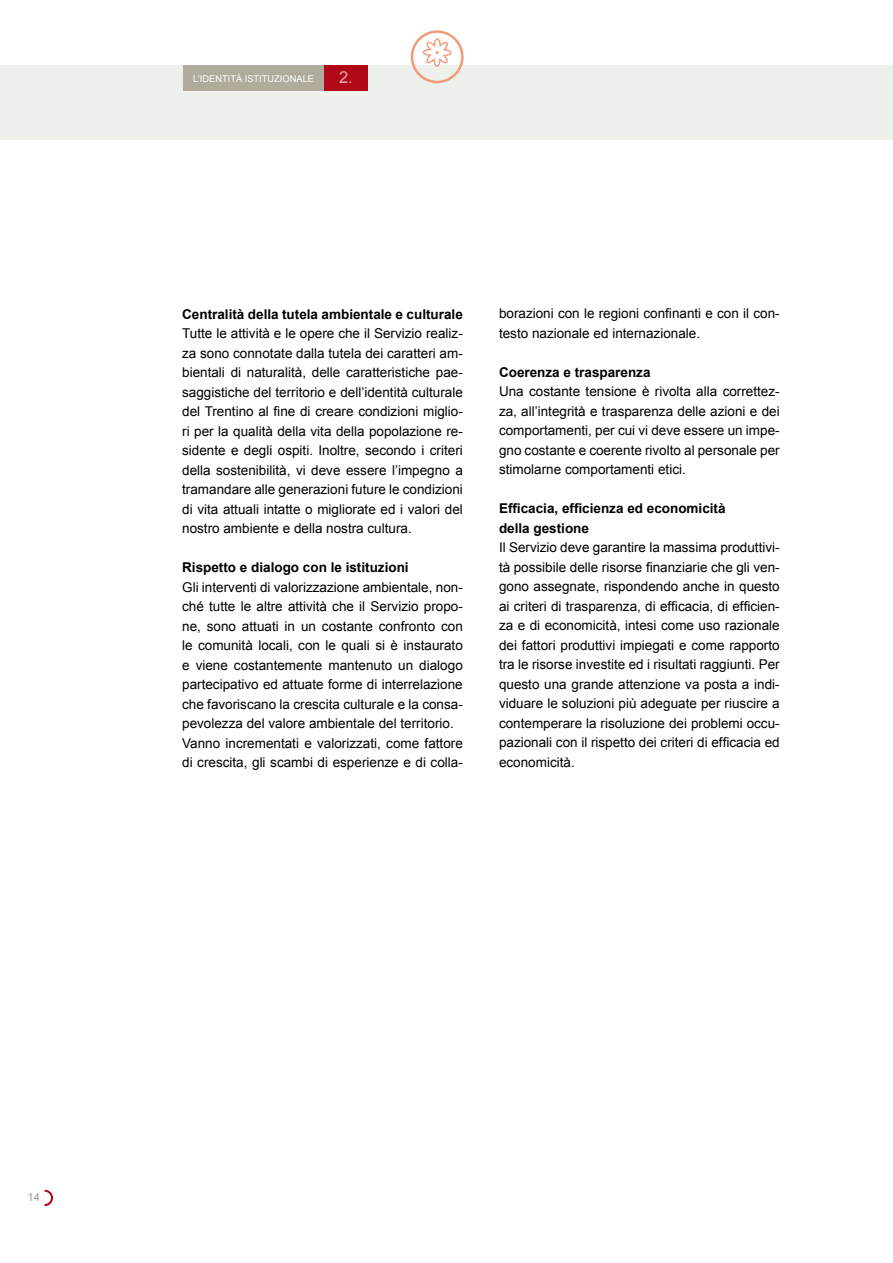
<style>
.page{position:relative;width:893px;height:1263px;background:#fff}
.page>*{position:absolute;margin:0;border:0;box-sizing:border-box;transform-origin:0 0}
.t1{font:16.5px "Arial";color:#fff}
.t2{font:13.5px/19.5px "Arial";color:#000;text-align:justify}
.t3{font:700 13.5px/19.5px "Arial";color:#000}
.t4{font:11.1px "Arial";color:#9c9e9f}
.t5{font:9.3px "Arial";color:#fff}
</style>
<div class="page">
<div style="left:0;top:65px;width:893px;height:74px;background:#edf0eb"></div>
<svg style="left:45px;top:1190px;width:8px;height:16px"></svg>
<div style="left:183px;top:65px;width:142px;height:25px;background:#b1ab9b"></div>
<div style="left:324px;top:65px;width:43px;height:25px;background:#af0917"></div>
<svg style="left:411px;top:30px;width:53px;height:53px"></svg>
<p class="t5" style="left:193px;top:72px;width:122px">L’IDENTITÀ ISTITUZIONALE</p>
<p class="t1" style="left:339px;top:67px;width:15px">2.</p>
<p class="t3" style="left:182px;top:304px;width:282px">Centralità della tutela ambientale e culturale</p>
<p class="t2" style="left:182px;top:324px;width:282px">Tutte le attività e le opere che il Servizio realiz&shy;za sono connotate dalla tutela dei caratteri am&shy;bientali di naturalità, delle caratteristiche pae&shy;saggistiche del territorio e dell’identità culturale del Trentino al fine di creare condizioni miglio&shy;ri per la qualità della vita della popolazione re&shy;sidente e degli ospiti. Inoltre, secondo i criteri della sostenibilità, vi deve essere l’impegno a tramandare alle generazioni future le condizioni di vita attuali intatte o migliorate ed i valori del nostro ambiente e della nostra cultura.</p>
<p class="t3" style="left:182px;top:558px;width:228px">Rispetto e dialogo con le istituzioni</p>
<p class="t2" style="left:182px;top:577px;width:282px;text-align:left">Gli interventi di valorizzazione ambientale, non&shy;ché tutte le altre attività che il Servizio propo&shy;ne, sono attuati in un costante confronto con le comunità locali, con le quali si è instaurato e viene costantemente mantenuto un dialogo partecipativo ed attuate forme di interrelazione che favoriscano la crescita culturale e la consa&shy;pevolezza del valore ambientale del territorio.<br>Vanno incrementati e valorizzati, come fattore di crescita, gli scambi di esperienze e di colla-</p>
<p class="t2" style="left:499px;top:304px;width:282px">borazioni con le regioni confinanti e con il con&shy;testo nazionale ed internazionale.</p>
<p class="t3" style="left:499px;top:363px;width:153px">Coerenza e trasparenza</p>
<p class="t2" style="left:499px;top:382px;width:282px">Una costante tensione è rivolta alla correttez&shy;za, all’integrità e trasparenza delle azioni e dei comportamenti, per cui vi deve essere un impe&shy;gno costante e coerente rivolto al personale per stimolarne comportamenti etici.</p>
<p class="t3" style="left:499px;top:499px;width:228px">Efficacia, efficienza ed economicità della gestione</p>
<p class="t2" style="left:499px;top:538px;width:282px">Il Servizio deve garantire la massima produttivi&shy;tà possibile delle risorse finanziarie che gli ven&shy;gono assegnate, rispondendo anche in questo ai criteri di trasparenza, di efficacia, di efficien&shy;za e di economicità, intesi come uso razionale dei fattori produttivi impiegati e come rapporto tra le risorse investite ed i risultati raggiunti. Per questo una grande attenzione va posta a indi&shy;viduare le soluzioni più adeguate per riuscire a contemperare la risoluzione dei problemi occu&shy;pazionali con il rispetto dei criteri di efficacia ed economicità.</p>
<p class="t4" style="left:28px;top:1190px;width:14px">14</p>
</div>
